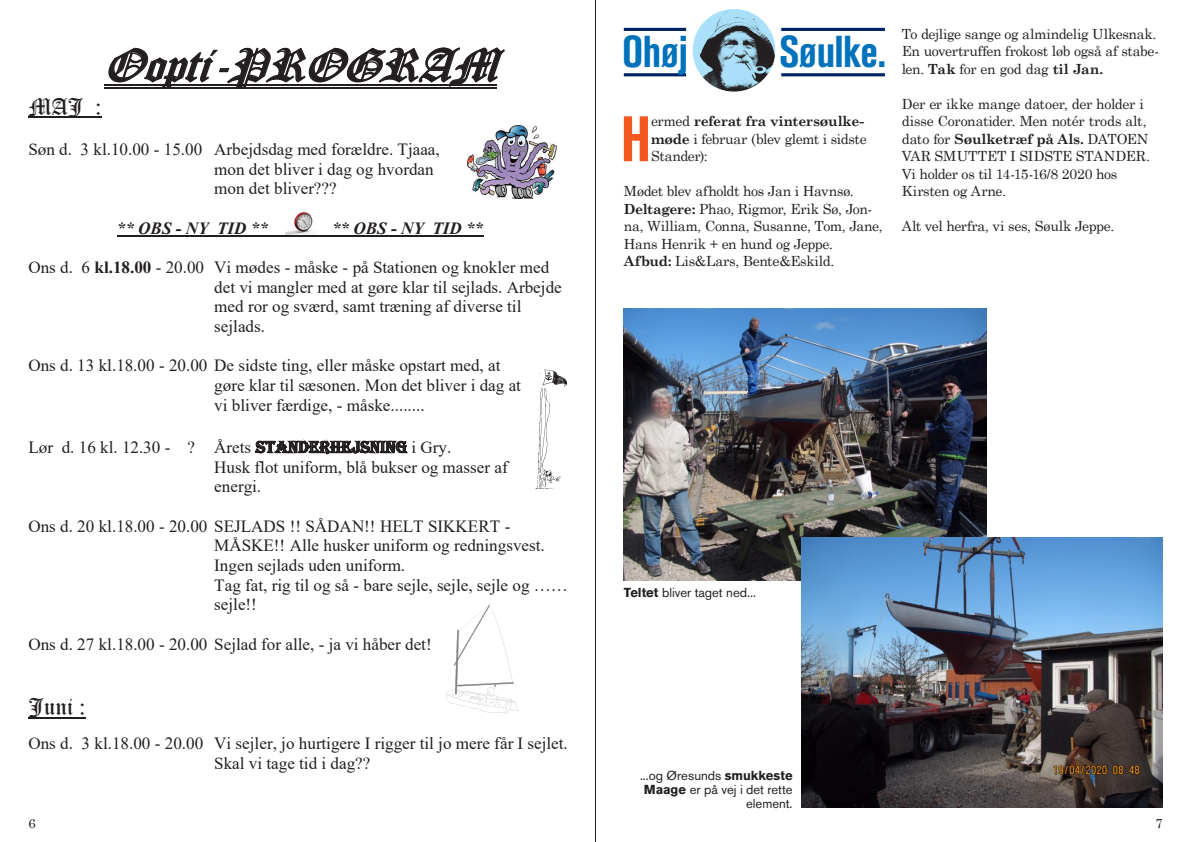
<style>
.page{position:relative;width:1191px;height:842px;background:#fff}
.page>*{position:absolute;margin:0;border:0;box-sizing:border-box;transform-origin:0 0}
.brød{font:700 condensed 63.6px "Akzidenz Grotesk BE";color:#f15921}
.t1{font:italic 45.6px "Old English Text";color:#231f20}
.stor_overskrift_vers{font:700 condensed 44.3px "Akzidenz Grotesk BE";letter-spacing:-.005em;color:#0072bc}
.t2{font:22.8px "Old English Text";color:#231f20}
.t3{font:17.1px/19.7px "Times New Roman";color:#231f20}
.t4{font:italic 700 17.1px "Times New Roman";color:#231f20}
.brød-2{font:14px/17.5px "Century Schoolbook";letter-spacing:-.025em;color:#231f20}
.billedtekst{font:13px/14px "Akzidenz Grotesk BE";color:#231f20;text-align:right}
.t5{font:13px "Century Schoolbook";color:#231f20}
.s1{font-weight:700}
.s2{font-family:"Algerian"}
</style>
<div class="page">
<img style="left:445px;top:604px;width:74px;height:110px">
<img style="left:286px;top:211px;width:27px;height:24px">
<img style="left:535px;top:373px;width:26px;height:116px">
<img style="left:467px;top:125px;width:89px;height:73px">
<svg style="left:107px;top:47px;width:398px;height:42px"></svg>
<hr style="left:104px;top:84px;width:392px;height:1px;background:#231f20">
<hr style="left:104px;top:88px;width:392px;height:1px;background:#231f20">
<hr style="left:28px;top:117px;width:73px;height:1px;background:#231f20">
<hr style="left:117px;top:235px;width:366px;height:2px;background:#231f20">
<svg style="left:255px;top:439px;width:153px;height:15px"></svg>
<hr style="left:28px;top:718px;width:58px;height:1px;background:#231f20">
<img style="left:541px;top:369px;width:26px;height:19px">
<hr style="left:624px;top:28px;width:62px;height:3px;background:#002361">
<hr style="left:624px;top:73px;width:62px;height:3px;background:#002361">
<img style="left:692px;top:8px;width:84px;height:84px;border-radius:42px">
<hr style="left:781px;top:28px;width:104px;height:3px;background:#002361">
<hr style="left:781px;top:73px;width:104px;height:3px;background:#002361">
<img style="left:624px;top:309px;width:362px;height:271px">
<img style="left:801px;top:537px;width:361px;height:271px">
<hr style="left:595px;top:0;width:1px;height:842px;background:#231f20">
<p class="t1" style="left:104px;top:36px;width:413px">Oopti-PROGRAM</p>
<p class="t2" style="left:28px;top:92px;width:75px">MAJ :</p>
<p class="t3" style="left:214px;top:139px;width:227px;text-indent:-186px">Søn d. 3 kl.10.00 - 15.00 Arbejdsdag med forældre. Tjaaa, mon det bliver i dag og hvordan mon det bliver???</p>
<p class="t4" style="left:117px;top:216px;width:153px">** OBS - NY TID **</p>
<p class="t4" style="left:332px;top:216px;width:153px">** OBS - NY TID **</p>
<p class="t3" style="left:214px;top:257px;width:349px;text-indent:-186px">Ons d. 6 <span class="s1">kl.18.00</span> - 20.00 Vi mødes - måske - på Stationen og knokler med det vi mangler med at gøre klar til sejlads. Arbejde med ror og sværd, samt træning af diverse til sejlads.</p>
<p class="t3" style="left:214px;top:355px;width:308px;text-indent:-186px">Ons d. 13 kl.18.00 - 20.00 De sidste ting, eller måske opstart med, at gøre klar til sæsonen. Mon det bliver i dag at vi bliver færdige, - måske........</p>
<p class="t3" style="left:214px;top:436px;width:295px;text-indent:-186px">Lør d. 16 kl. 12.30 - ? Årets <span class="s2">STANDERHEJSNING</span> i Gry.<br>Husk flot uniform, blå bukser og masser af energi.</p>
<p class="t3" style="left:214px;top:515px;width:355px;text-indent:-186px">Ons d. 20 kl.18.00 - 20.00 SEJLADS !! SÅDAN!! HELT SIKKERT - MÅSKE!! Alle husker uniform og redningsvest.<br>Ingen sejlads uden uniform.<br>Tag fat, rig til og så - bare sejle, sejle, sejle og …… sejle!!</p>
<p class="t3" style="left:28px;top:633px;width:405px">Ons d. 27 kl.18.00 - 20.00 Sejlad for alle, - ja vi håber det!</p>
<p class="t2" style="left:28px;top:693px;width:59px">Juni :</p>
<p class="t3" style="left:214px;top:733px;width:355px;text-indent:-186px">Ons d. 3 kl.18.00 - 20.00 Vi sejler, jo hurtigere I rigger til jo mere får I sejlet.<br>Skal vi tage tid i dag??</p>
<p class="stor_overskrift_vers" style="left:622px;top:26px;width:67px">Ohøj</p>
<p class="stor_overskrift_vers" style="left:779px;top:26px;width:108px">Søulke.</p>
<p class="brød-2" style="left:901px;top:24px;width:259px">To dejlige sange og almindelig Ulkesnak.<br>En uovertruffen frokost løb også af stabe&shy;len. <span class="s1">Tak</span> for en god dag <span class="s1">til Jan.</span></p>
<p class="brød-2" style="left:901px;top:94px;width:250px">Der er ikke mange datoer, der holder i disse Coronatider. Men notér trods alt, dato for <span class="s1">Søulketræf på Als.</span> DATOEN VAR SMUTTET I SIDSTE STANDER.</p>
<p class="brød-2" style="left:901px;top:164px;width:217px">Vi holder os til 14-15-16/8 2020 hos<br>Kirsten og Arne.</p>
<p class="brød-2" style="left:901px;top:216px;width:214px">Alt vel herfra, vi ses, Søulk Jeppe.</p>
<p class="brød" style="left:620px;top:103px;width:32px">H</p>
<p class="brød-2" style="left:651px;top:111px;width:217px">ermed <span class="s1">referat fra vintersøulke&shy;møde</span> i februar (blev glemt i sidste<br>Stander):</p>
<p class="brød-2" style="left:624px;top:181px;width:260px">Mødet blev afholdt hos Jan i Havnsø.<br><span class="s1">Deltagere:</span> Phao, Rigmor, Erik Sø, Jon&shy;na, William, Conna, Susanne, Tom, Jane, Hans Henrik + en hund og Jeppe.<br><span class="s1">Afbud:</span> Lis&amp;Lars, Bente&amp;Eskild.</p>
<p class="billedtekst" style="left:624px;top:586px;width:134px"><span class="s1">Teltet</span> bliver taget ned...</p>
<p class="billedtekst" style="left:640px;top:768px;width:154px">...og Øresunds <span class="s1">smukkeste<br>Maage</span> er på vej i det rette element.</p>
<p class="t5" style="left:28px;top:812px;width:9px">6</p>
<p class="t5" style="left:1155px;top:812px;width:9px">7</p>
</div>
